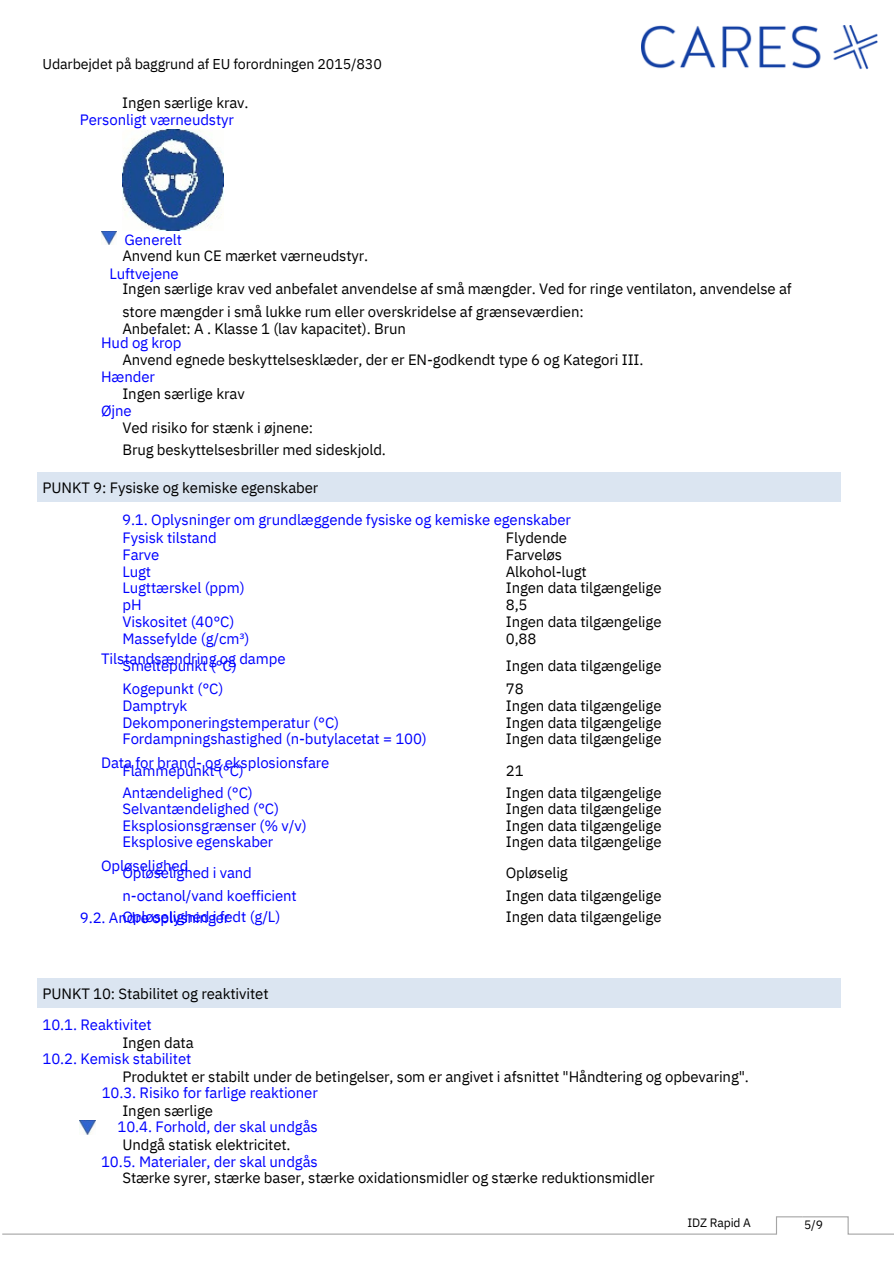
<style>
.page{position:relative;width:894px;height:1264px;background:#fff}
.page>*{position:absolute;margin:0;border:0;box-sizing:border-box;transform-origin:0 0}
.t1{font:15px/17px "IBM Plex Sans";letter-spacing:-.01em;color:#000}
.t2{font:15px "IBM Plex Sans";letter-spacing:-.01em;color:#00f}
.t3{font:14.25px "IBM Plex Sans";letter-spacing:-.01em;color:#000}
.t4{font:12px "IBM Plex Sans";letter-spacing:-.01em;color:#000}
</style>
<div class="page">
<svg style="left:2px;top:1216px;width:891px;height:19px"></svg>
<img style="left:122px;top:129px;width:102px;height:101px">
<img style="left:101px;top:231px;width:16px;height:13px">
<div style="left:37px;top:472px;width:803px;height:30px;background:#dbe5f1"></div>
<div style="left:37px;top:978px;width:803px;height:29px;background:#dbe5f1"></div>
<img style="left:80px;top:1120px;width:16px;height:14px">
<img style="left:641px;top:25px;width:236px;height:44px">
<p class="t3" style="left:43px;top:54px;width:341px">Udarbejdet på baggrund af EU forordningen 2015/830</p>
<p class="t1" style="left:122px;top:94px;width:128px">Ingen særlige krav.</p>
<p class="t2" style="left:80px;top:110px;width:156px">Personligt værneudstyr</p>
<p class="t2" style="left:124px;top:229px;width:59px">Generelt</p>
<p class="t2" style="left:109px;top:263px;width:71px">Luftvejene</p>
<p class="t1" style="left:122px;top:246px;width:247px">Anvend kun CE mærket værneudstyr.</p>
<p class="t1" style="left:122px;top:280px;width:670px">Ingen særlige krav ved anbefalet anvendelse af små mængder. Ved for ringe ventilaton, anvendelse af</p>
<p class="t1" style="left:122px;top:303px;width:462px">store mængder i små lukke rum eller overskridelse af grænseværdien:</p>
<p class="t1" style="left:122px;top:319px;width:285px">Anbefalet: A . Klasse 1 (lav kapacitet). Brun</p>
<p class="t1" style="left:122px;top:351px;width:522px">Anvend egnede beskyttelsesklæder, der er EN-godkendt type 6 og Kategori III.</p>
<p class="t1" style="left:122px;top:385px;width:124px">Ingen særlige krav</p>
<p class="t1" style="left:122px;top:419px;width:192px">Ved risiko for stænk i øjnene:</p>
<p class="t1" style="left:122px;top:441px;width:265px">Brug beskyttelsesbriller med sideskjold.</p>
<p class="t2" style="left:101px;top:333px;width:82px">Hud og krop</p>
<p class="t2" style="left:101px;top:367px;width:55px">Hænder</p>
<p class="t2" style="left:101px;top:400px;width:32px">Øjne</p>
<p class="t1" style="left:43px;top:478px;width:277px">PUNKT 9: Fysiske og kemiske egenskaber</p>
<p class="t2" style="left:122px;top:510px;width:450px">9.1. Oplysninger om grundlæggende fysiske og kemiske egenskaber</p>
<p class="t2" style="left:122px;top:527px;width:96px">Fysisk tilstand</p>
<p class="t2" style="left:122px;top:544px;width:38px">Farve</p>
<p class="t2" style="left:122px;top:561px;width:30px">Lugt</p>
<p class="t2" style="left:122px;top:578px;width:124px">Lugttærskel (ppm)</p>
<p class="t2" style="left:122px;top:595px;width:21px">pH</p>
<p class="t2" style="left:122px;top:612px;width:113px">Viskositet (40°C)</p>
<p class="t2" style="left:122px;top:628px;width:128px">Massefylde (g/cm³)</p>
<p class="t2" style="left:122px;top:655px;width:116px">Smeltepunkt (°C)</p>
<p class="t2" style="left:122px;top:678px;width:102px">Kogepunkt (°C)</p>
<p class="t2" style="left:122px;top:695px;width:67px">Damptryk</p>
<p class="t2" style="left:122px;top:712px;width:218px">Dekomponeringstemperatur (°C)</p>
<p class="t2" style="left:122px;top:729px;width:306px">Fordampningshastighed (n-butylacetat = 100)</p>
<p class="t2" style="left:122px;top:760px;width:123px">Flammepunkt (°C)</p>
<p class="t2" style="left:122px;top:783px;width:132px">Antændelighed (°C)</p>
<p class="t2" style="left:122px;top:798px;width:158px">Selvantændelighed (°C)</p>
<p class="t2" style="left:122px;top:815px;width:186px">Eksplosionsgrænser (% v/v)</p>
<p class="t2" style="left:122px;top:831px;width:152px">Eksplosive egenskaber</p>
<p class="t2" style="left:122px;top:863px;width:131px">Opløselighed i vand</p>
<p class="t2" style="left:122px;top:885px;width:176px">n-octanol/vand koefficient</p>
<p class="t2" style="left:122px;top:907px;width:159px">Opløse ighed i fedt (g/L)</p>
<p class="t2" style="left:101px;top:648px;width:186px">Tilstandsændring og dampe</p>
<p class="t2" style="left:101px;top:752px;width:230px">Data for brand- og eksplosionsfare</p>
<p class="t2" style="left:101px;top:856px;width:89px">Opløselighed</p>
<p class="t2" style="left:80px;top:907px;width:151px">9.2. Andre oplysninger</p>
<p class="t1" style="left:505px;top:528px;width:63px">Flydende</p>
<p class="t1" style="left:505px;top:545px;width:58px">Farveløs</p>
<p class="t1" style="left:505px;top:562px;width:82px">Alkohol-lugt</p>
<p class="t1" style="left:505px;top:579px;width:157px">Ingen data tilgængelige<br>8,5</p>
<p class="t1" style="left:505px;top:613px;width:157px">Ingen data tilgængelige<br>0,88</p>
<p class="t1" style="left:505px;top:657px;width:157px">Ingen data tilgængelige</p>
<p class="t1" style="left:505px;top:679px;width:19px">78</p>
<p class="t1" style="left:505px;top:696px;width:157px">Ingen data tilgængelige</p>
<p class="t1" style="left:505px;top:713px;width:157px">Ingen data tilgængelige</p>
<p class="t1" style="left:505px;top:730px;width:157px">Ingen data tilgængelige</p>
<p class="t1" style="left:505px;top:761px;width:19px">21</p>
<p class="t1" style="left:505px;top:784px;width:157px">Ingen data tilgængelige</p>
<p class="t1" style="left:505px;top:800px;width:157px">Ingen data tilgængelige</p>
<p class="t1" style="left:505px;top:817px;width:157px">Ingen data tilgængelige</p>
<p class="t1" style="left:505px;top:832px;width:157px">Ingen data tilgængelige</p>
<p class="t1" style="left:505px;top:864px;width:63px">Opløselig</p>
<p class="t1" style="left:505px;top:886px;width:157px">Ingen data tilgængelige</p>
<p class="t1" style="left:505px;top:908px;width:157px">Ingen data tilgængelige</p>
<p class="t1" style="left:43px;top:984px;width:227px">PUNKT 10: Stabilitet og reaktivitet</p>
<p class="t2" style="left:43px;top:1014px;width:111px">10.1. Reaktivitet</p>
<p class="t2" style="left:43px;top:1048px;width:150px">10.2. Kemisk stabilitet</p>
<p class="t2" style="left:102px;top:1082px;width:217px">10.3. Risiko for farlige reaktioner</p>
<p class="t2" style="left:117px;top:1116px;width:202px">10.4. Forhold, der skal undgås</p>
<p class="t2" style="left:101px;top:1151px;width:218px">10.5. Materialer, der skal undgås</p>
<p class="t1" style="left:122px;top:1034px;width:73px">Ingen data</p>
<p class="t1" style="left:122px;top:1067px;width:628px">Produktet er stabilt under de betingelser, som er angivet i afsnittet "Håndtering og opbevaring".</p>
<p class="t1" style="left:122px;top:1101px;width:92px">Ingen særlige</p>
<p class="t1" style="left:122px;top:1135px;width:170px">Undgå statisk elektricitet.</p>
<p class="t1" style="left:122px;top:1169px;width:533px">Stærke syrer, stærke baser, stærke oxidationsmidler og stærke reduktionsmidler</p>
<p class="t4" style="left:687px;top:1214px;width:65px">IDZ Rapid A</p>
<p class="t4" style="left:803px;top:1216px;width:20px">5/9</p>
</div>
